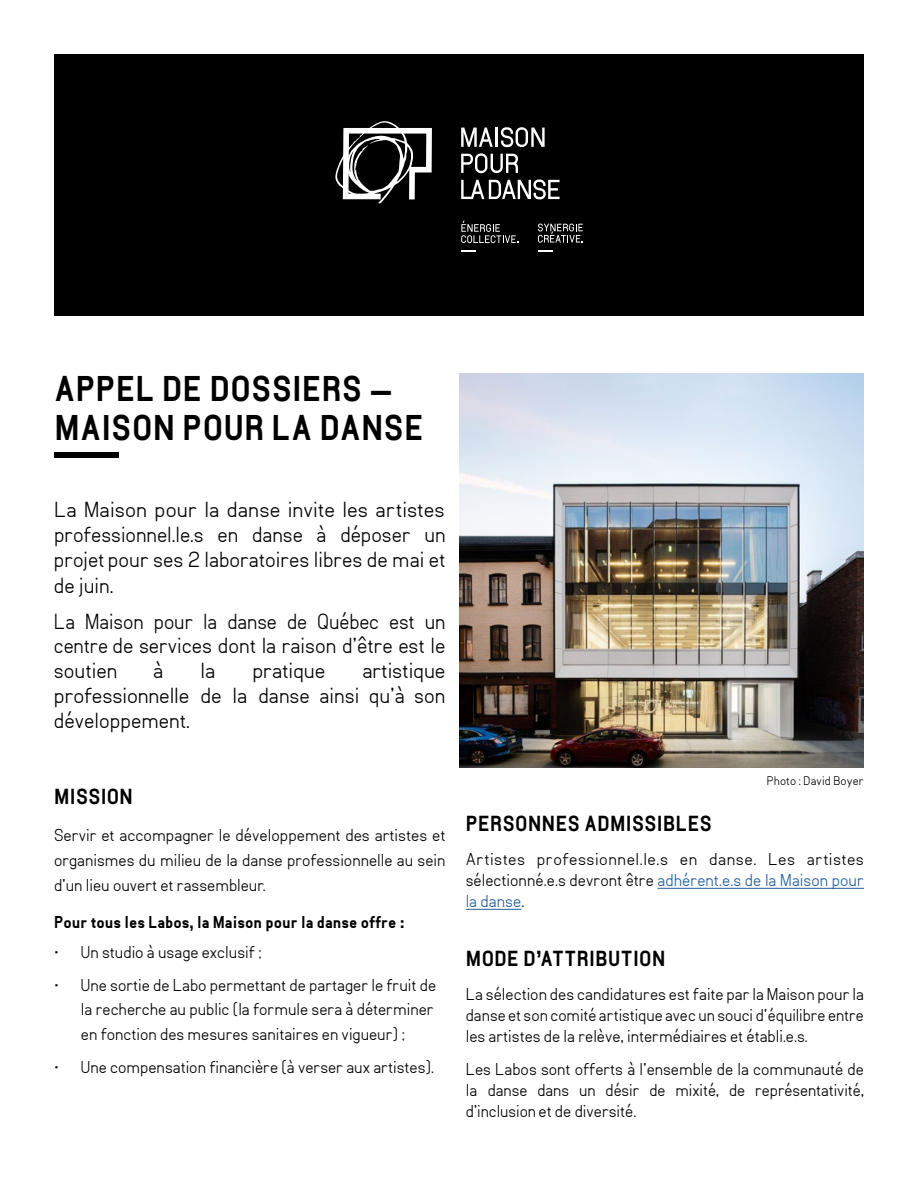
<style>
.page{position:relative;width:918px;height:1188px;background:#fff}
.page>*{position:absolute;margin:0;border:0;box-sizing:border-box;transform-origin:0 0}
.t1{font:700 34.5px/39px "Neuesanstara";letter-spacing:.015em;color:#000}
.t2{font:21px/24.8px "Neuesanstara";color:#000;text-align:justify}
.t3{font:700 21px "Neuesanstara";letter-spacing:.02em;color:#000}
.t4{font:16.5px/21px "Neuesanstara";color:#000;text-align:justify}
.t5{font:700 16.5px "Neuesanstara";color:#000}
.t6{font:12px "Neuesanstara";letter-spacing:.01em;color:#000}
.s1{color:#215e9e}
</style>
<div class="page">
<div style="left:54px;top:54px;width:810px;height:261px;background:#000"></div>
<svg style="left:335px;top:121px;width:97px;height:83px"></svg>
<svg style="left:461px;top:250px;width:15px;height:2px"></svg>
<svg style="left:538px;top:250px;width:15px;height:2px"></svg>
<svg style="left:461px;top:127px;width:32px;height:20px"></svg>
<hr style="left:495px;top:128px;width:3px;height:19px;background:#fff">
<svg style="left:501px;top:127px;width:44px;height:20px"></svg>
<svg style="left:461px;top:153px;width:57px;height:20px"></svg>
<svg style="left:461px;top:180px;width:99px;height:19px"></svg>
<svg style="left:461px;top:221px;width:57px;height:22px"></svg>
<svg style="left:538px;top:224px;width:45px;height:19px"></svg>
<div style="left:54px;top:453px;width:65px;height:5px;background:#000"></div>
<img style="left:459px;top:374px;width:405px;height:393px">
<hr style="left:466px;top:909px;width:55px;height:1px;background:#215e9e">
<hr style="left:658px;top:888px;width:206px;height:1px;background:#215e9e">
<h1 class="t1" style="left:54px;top:370px;width:371px">APPEL DE DOSSIERS —<br>MAISON POUR LA DANSE</h1>
<p class="t2" style="left:54px;top:497px;width:393px;line-height:25.2px">La Maison pour la danse invite les artistes professionnel.le.s en danse à déposer un projet pour ses 2 laboratoires libres de mai et de juin.</p>
<p class="t2" style="left:54px;top:609px;width:393px">La Maison pour la danse de Québec est un centre de services dont la raison d’être est le soutien</p>
<p class="t2" style="left:153px;top:659px;width:12px">à</p>
<p class="t2" style="left:201px;top:659px;width:16px">la</p>
<p class="t2" style="left:253px;top:659px;width:74px">pratique</p>
<p class="t2" style="left:54px;top:659px;width:393px;text-indent:308px">artistique professionnelle de la danse ainsi qu’à son développement.</p>
<p class="t3" style="left:54px;top:784px;width:80px">MISSION</p>
<p class="t4" style="left:54px;top:823px;width:393px;line-height:24.8px">Servir et accompagner le développement des artistes et organismes du milieu de la danse professionnelle au sein d’un lieu ouvert et rassembleur.</p>
<p class="t5" style="left:54px;top:913px;width:352px">Pour tous les Labos, la Maison pour la danse offre :</p>
<p class="t4" style="left:54px;top:942px;width:209px">• Un studio à usage exclusif ;</p>
<p class="t4" style="left:81px;top:973px;width:357px;line-height:24.8px;text-align:left;text-indent:-27px">• Une sortie de Labo permettant de partager le fruit de la recherche au public (la formule sera à déterminer en fonction des mesures sanitaires en vigueur) ;</p>
<p class="t4" style="left:54px;top:1057px;width:381px">• Une compensation financière (à verser aux artistes).</p>
<p class="t6" style="left:767px;top:772px;width:99px">Photo : David Boyer</p>
<p class="t3" style="left:466px;top:812px;width:247px">PERSONNES ADMISSIBLES</p>
<p class="t4" style="left:466px;top:849px;width:400px">Artistes professionnel.le.s en danse. Les artistes sélectionné.e.s devront être <span class="s1">adhérent.e.s de la Maison pour la danse</span>.</p>
<p class="t3" style="left:466px;top:946px;width:201px">MODE D’ATTRIBUTION</p>
<p class="t4" style="left:466px;top:984px;width:400px">La sélection des candidatures est faite par la Maison pour la danse et son comité artistique avec un souci d’équilibre entre les artistes de la relève, intermédiaires et établi.e.s.</p>
<p class="t4" style="left:466px;top:1059px;width:400px">Les Labos sont offerts à l’ensemble de la communauté de la danse dans un désir de mixité, de représentativité, d’inclusion et de diversité.</p>
</div>
